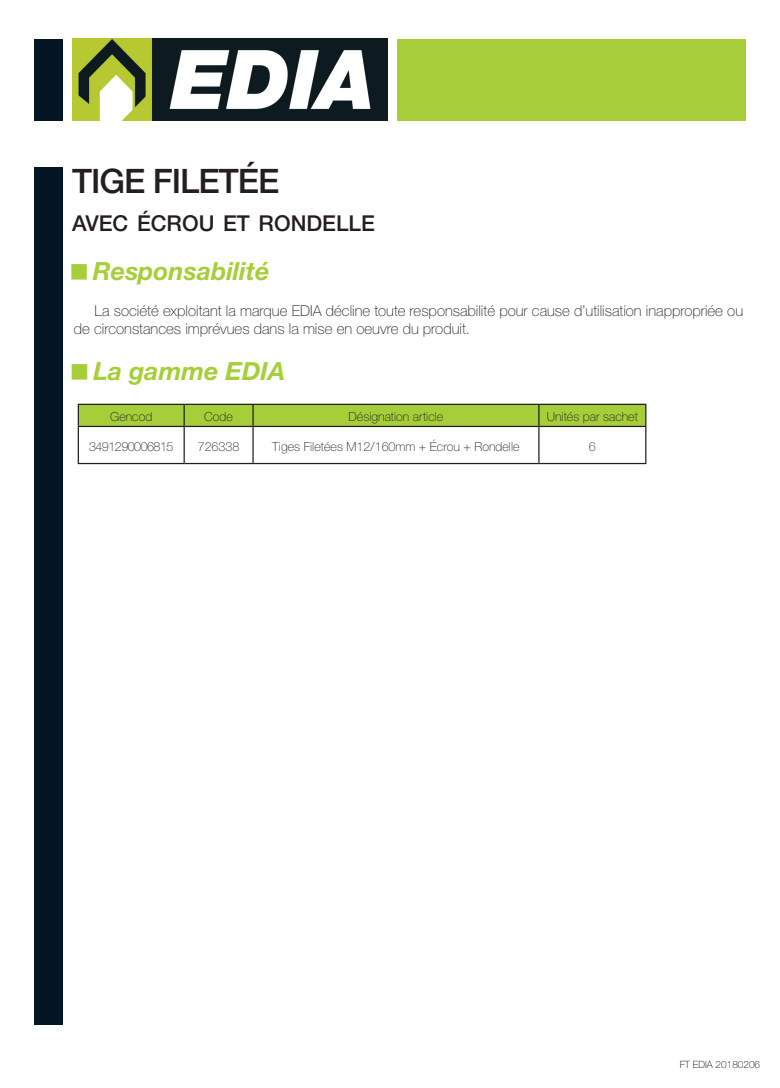
<style>
.page{position:relative;width:780px;height:1088px;background:#fff}
.page>*{position:absolute;margin:0;border:0;box-sizing:border-box;transform-origin:0 0}
.t1{font:500 33.75px "Helvetica Neue";letter-spacing:-.03em;color:#231f20}
.t2{font:italic 700 25px "Helvetica Neue";color:#a6ce39}
.t3{font:500 21.88px "Helvetica Neue";color:#231f20}
.t4{font:100 15px/18px "Helvetica Neue";color:#231f20}
.t5{font:100 12.5px "Helvetica Neue";color:#231f20}
.t6{font:100 12.5px "Helvetica Neue";letter-spacing:-.04em;color:#231f20}
.t7{font:100 10px "Helvetica Neue";color:#000001}
</style>
<div class="page">
<img style="left:72px;top:39px;width:315px;height:81px">
<div style="left:34px;top:39px;width:29px;height:81px;background:#011622"></div>
<div style="left:397px;top:39px;width:348px;height:81px;background:#a6ce39"></div>
<svg style="left:78px;top:404px;width:568px;height:22px"></svg>
<hr style="left:78px;top:426px;width:106px;height:1px;background:#231f20">
<hr style="left:78px;top:427px;width:1px;height:36px;background:#231f20">
<hr style="left:184px;top:426px;width:69px;height:1px;background:#231f20">
<hr style="left:183px;top:427px;width:2px;height:36px;background:#231f20">
<hr style="left:253px;top:426px;width:286px;height:1px;background:#231f20">
<hr style="left:252px;top:427px;width:2px;height:36px;background:#231f20">
<hr style="left:539px;top:426px;width:107px;height:1px;background:#231f20">
<hr style="left:538px;top:427px;width:1px;height:36px;background:#231f20">
<hr style="left:645px;top:427px;width:1px;height:36px;background:#231f20">
<hr style="left:78px;top:463px;width:106px;height:1px;background:#231f20">
<hr style="left:184px;top:463px;width:69px;height:1px;background:#231f20">
<hr style="left:253px;top:463px;width:286px;height:1px;background:#231f20">
<hr style="left:539px;top:463px;width:107px;height:1px;background:#231f20">
<div style="left:34px;top:167px;width:29px;height:858px;background:#011622"></div>
<h1 class="t1" style="left:72px;top:154px;width:209px">TIGE FILETÉE</h1>
<h3 class="t3" style="left:72px;top:206px;width:264px">AVEC ÉCROU ET RONDELLE</h3>
<h2 class="t2" style="left:93px;top:251px;width:178px">Responsabilité</h2>
<p class="t4" style="left:74px;top:301px;width:670px;text-indent:21px">La société exploitant la marque EDIA décline toute responsabilité pour cause d’utilisation inappropriée ou de circonstances imprévues dans la mise en oeuvre du produit.</p>
<h2 class="t2" style="left:93px;top:352px;width:193px">La gamme EDIA</h2>
<p class="t5" style="left:110px;top:407px;width:44px">Gencod</p>
<p class="t5" style="left:204px;top:407px;width:30px">Code</p>
<p class="t5" style="left:348px;top:407px;width:96px">Désignation article</p>
<p class="t5" style="left:546px;top:407px;width:93px">Unités par sachet</p>
<p class="t6" style="left:89px;top:437px;width:86px">3491290006815</p>
<p class="t5" style="left:198px;top:437px;width:43px">726338</p>
<p class="t5" style="left:272px;top:437px;width:249px">Tiges Filetées M12/160mm + Écrou + Rondelle</p>
<p class="t5" style="left:589px;top:437px;width:8px">6</p>
<p class="t7" style="left:679px;top:1056px;width:82px">FT EDIA 20180206</p>
</div>
